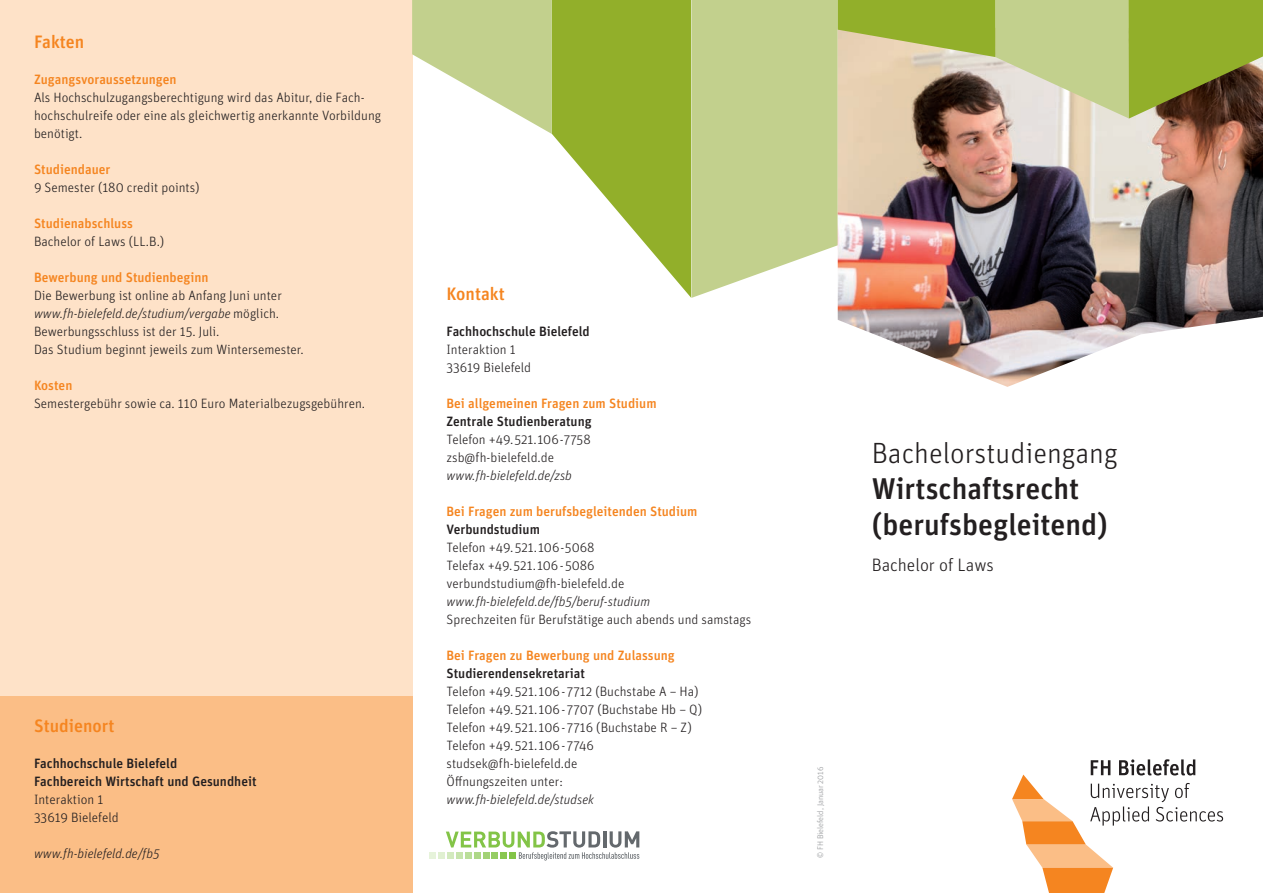
<style>
.page{position:relative;width:1263px;height:893px;background:#fff}
.page>*{position:absolute;margin:0;border:0;box-sizing:border-box;transform-origin:0 0}
.t1{font:500 30px/36px "Unit Pro";color:#231f20}
.t2{font:300 29.25px "Unit Pro";color:#231f20}
.t3{font:500 18px "Unit Pro";color:#f58520}
.t4{font:300 18px "Unit Pro";color:#231f20}
.t5{font:300 13.5px/18px "Unit Pro";color:#231f20}
.t6{font:500 13.5px "Unit Pro";color:#f58520}
.t7{font:500 13.5px/18px "Unit Pro";color:#231f20}
.t8{font:italic 300 13.5px "Unit Pro";color:#231f20}
.t9{font:300 8.25px "Unit Pro";color:#939598}
.s1{font-style:italic}
</style>
<div class="page">
<div style="left:0;top:0;width:412px;height:893px;background:#fee2c8"></div>
<div style="left:0;top:696px;width:412px;height:197px;background:#fbbe86"></div>
<svg style="left:1012px;top:759px;width:211px;height:134px"></svg>
<svg style="left:446px;top:831px;width:193px;height:29px"></svg>
<div style="left:429px;top:852px;width:7px;height:7px;background:#e6f3da"></div>
<div style="left:447px;top:852px;width:7px;height:7px;background:#d3eabe"></div>
<div style="left:465px;top:852px;width:6px;height:7px;background:#bade99"></div>
<div style="left:438px;top:852px;width:7px;height:7px;background:#e0f0d1"></div>
<div style="left:456px;top:852px;width:7px;height:7px;background:#c7e4ac"></div>
<div style="left:483px;top:852px;width:6px;height:7px;background:#a2d275"></div>
<div style="left:501px;top:852px;width:6px;height:7px;background:#89c750"></div>
<div style="left:474px;top:852px;width:6px;height:7px;background:#aed887"></div>
<div style="left:492px;top:852px;width:6px;height:7px;background:#95cd63"></div>
<div style="left:510px;top:852px;width:6px;height:7px;background:#83c447"></div>
<img style="left:838px;top:298px;width:425px;height:89px">
<svg style="left:412px;top:0;width:851px;height:298px"></svg>
<h3 class="t3" style="left:34px;top:31px;width:52px">Fakten</h3>
<p class="t6" style="left:34px;top:71px;width:144px">Zugangsvoraussetzungen</p>
<p class="t5" style="left:34px;top:89px;width:349px">Als Hochschulzugangsberechtigung wird das Abitur, die Fach&shy;hochschulreife oder eine als gleichwertig anerkannte Vorbildung benötigt.</p>
<p class="t6" style="left:34px;top:161px;width:78px">Studiendauer</p>
<p class="t5" style="left:34px;top:179px;width:167px">9 Semester (180 credit points)</p>
<p class="t6" style="left:34px;top:215px;width:100px">Studienabschluss</p>
<p class="t5" style="left:34px;top:233px;width:132px">Bachelor of Laws (LL.B.)</p>
<p class="t6" style="left:34px;top:269px;width:176px">Bewerbung und Studienbeginn</p>
<p class="t5" style="left:34px;top:287px;width:271px">Die Bewerbung ist online ab Anfang Juni unter <span class="s1">www.fh-bielefeld.de/studium/vergabe</span> möglich.<br>Bewerbungsschluss ist der 15. Juli.<br>Das Studium beginnt jeweils zum Wintersemester.</p>
<p class="t6" style="left:34px;top:377px;width:40px">Kosten</p>
<p class="t5" style="left:34px;top:395px;width:333px">Semestergebühr sowie ca. 110 Euro Materialbezugsgebühren.</p>
<h3 class="t3" style="left:34px;top:715px;width:82px">Studienort</h3>
<p class="t7" style="left:34px;top:754px;width:224px">Fachhochschule Bielefeld<br>Fachbereich Wirtschaft und Gesundheit</p>
<p class="t5" style="left:34px;top:791px;width:86px">Interaktion 1<br>33619 Bielefeld</p>
<p class="t8" style="left:34px;top:846px;width:127px">www.fh-bielefeld.de/fb5</p>
<h3 class="t3" style="left:446px;top:283px;width:60px">Kontakt</h3>
<p class="t7" style="left:446px;top:322px;width:145px">Fachhochschule Bielefeld</p>
<p class="t5" style="left:446px;top:341px;width:86px">Interaktion 1<br>33619 Bielefeld</p>
<p class="t6" style="left:446px;top:395px;width:212px">Bei allgemeinen Fragen zum Studium</p>
<p class="t7" style="left:446px;top:412px;width:147px">Zentrale Studienberatung</p>
<p class="t5" style="left:446px;top:431px;width:146px">Telefon +49.521.106-7758 zsb@fh-bielefeld.de</p>
<p class="t8" style="left:446px;top:468px;width:127px">www.fh-bielefeld.de/zsb</p>
<p class="t6" style="left:446px;top:503px;width:252px">Bei Fragen zum berufsbegleitenden Studium</p>
<p class="t7" style="left:446px;top:520px;width:95px">Verbundstudium</p>
<p class="t5" style="left:446px;top:539px;width:179px">Telefon +49.521.106-5068<br>Telefax +49.521.106-5086 verbundstudium@fh-bielefeld.de</p>
<p class="t8" style="left:446px;top:594px;width:205px">www.fh-bielefeld.de/fb5/beruf-studium</p>
<p class="t5" style="left:446px;top:611px;width:306px">Sprechzeiten für Berufstätige auch abends und samstags</p>
<p class="t6" style="left:446px;top:647px;width:230px">Bei Fragen zu Bewerbung und Zulassung</p>
<p class="t7" style="left:446px;top:664px;width:140px">Studierendensekretariat</p>
<p class="t5" style="left:446px;top:683px;width:257px">Telefon +49.521.106-7712 (Buchstabe A – Ha)<br>Telefon +49.521.106-7707 (Buchstabe Hb – Q)<br>Telefon +49.521.106-7716 (Buchstabe R – Z)<br>Telefon +49.521.106-7746 studsek@fh-bielefeld.de<br>Öffnungszeiten unter:</p>
<p class="t8" style="left:446px;top:792px;width:149px">www.fh-bielefeld.de/studsek</p>
<h2 class="t2" style="left:872px;top:436px;width:247px">Bachelorstudiengang</h2>
<h1 class="t1" style="left:872px;top:470px;width:238px">Wirtschaftsrecht (berufsbegleitend)</h1>
<h3 class="t4" style="left:872px;top:554px;width:124px">Bachelor of Laws</h3>
<p class="t9" style="left:815px;top:858px;width:93px;rotate:-90deg">© FH Bielefeld, Januar 2016</p>
</div>
